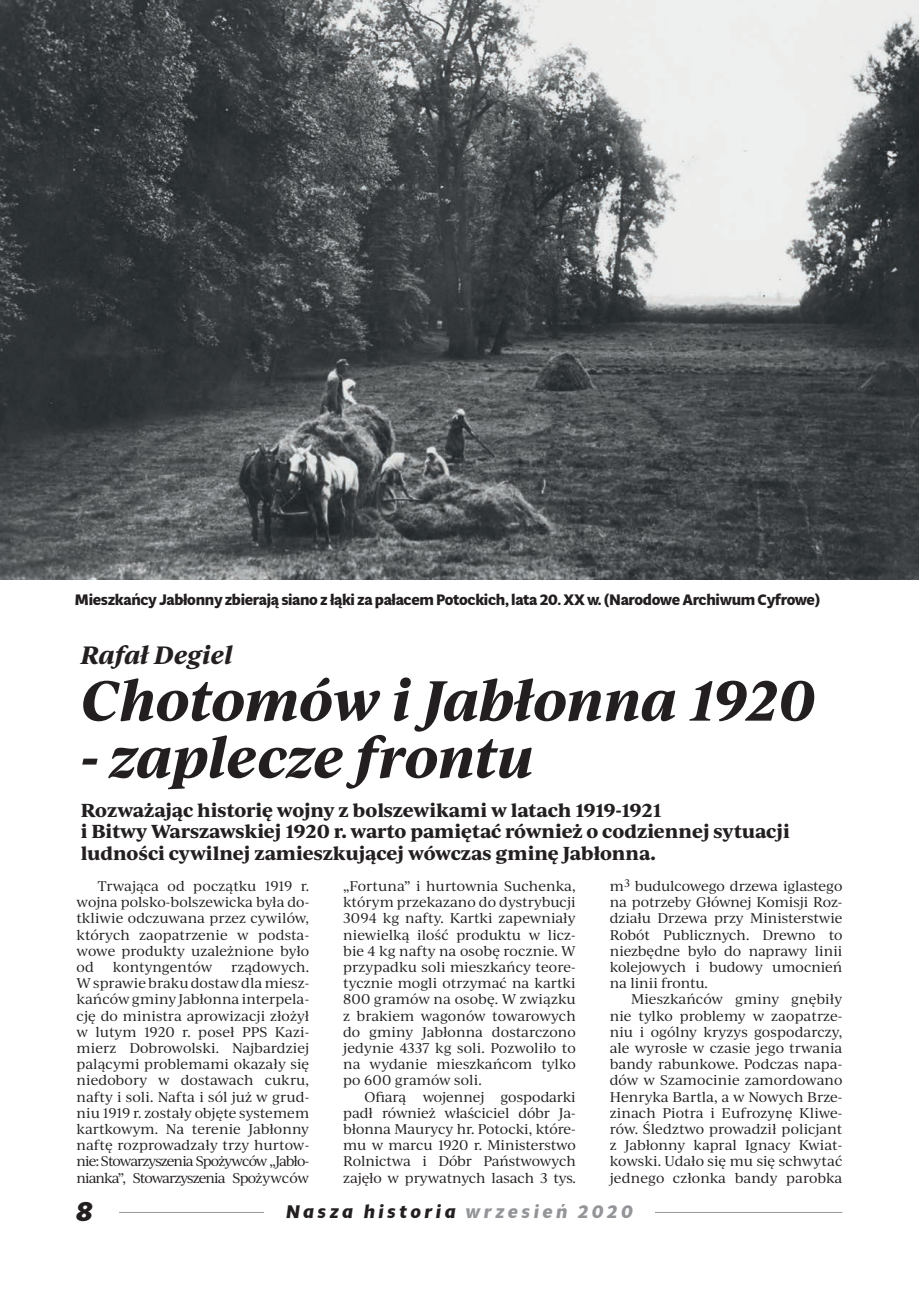
<style>
.page{position:relative;width:919px;height:1289px;background:#fff}
.page>*{position:absolute;margin:0;border:0;box-sizing:border-box;transform-origin:0 0}
.t1{font:italic 700 54px "Ivy Journal";letter-spacing:-.01em;color:#231f20}
.t2{font:italic 700 27px "Multi Display";color:#231f20}
.t3{font:italic 700 24px "Ivy Journal";letter-spacing:-.02em;color:#231f20}
.t4{font:700 18px/21.6px "Ivy Journal";letter-spacing:-.01em;color:#231f20}
.t5{font:italic 700 18px "Multi Display";letter-spacing:.2em;color:#231f20}
.t6{font:700 15px "Multi Display";letter-spacing:-.02em;color:#231f20}
.t7{font:13.5px/16.2px "Ivy Journal";letter-spacing:-.005em;color:#231f20;text-align:justify}
.s1{color:#939598}
</style>
<div class="page">
<hr style="left:119px;top:1211px;width:723px;height:1px;background:#939598">
<div style="left:264px;top:1195px;width:390px;height:31px;background:#fff"></div>
<img style="left:0;top:0;width:918px;height:579px">
<p class="t6" style="left:75px;top:588px;width:746px">Mieszkańcy Jabłonny zbierają siano z łąki za pałacem Potockich, lata 20. XX w. (Narodowe Archiwum Cyfrowe)</p>
<h3 class="t3" style="left:81px;top:636px;width:153px">Rafał Degiel</h3>
<h1 class="t1" style="left:81px;top:659px;width:736px">Chotomów i Jabłonna 1920</h1>
<h1 class="t1" style="left:81px;top:716px;width:455px">- zaplecze frontu</h1>
<h3 class="t4" style="left:81px;top:798px;width:710px">Rozważając historię wojny z bolszewikami w latach 1919-1921<br>i Bitwy Warszawskiej 1920 r. warto pamiętać również o codziennej sytuacji ludności cywilnej zamieszkującej wówczas gminę Jabłonna.</h3>
<p class="t7" style="left:77px;top:877px;width:234px;text-indent:21px">Trwająca od początku 1919 r. wojna polsko-bolszewicka była do&shy;tkliwie odczuwana przez cywilów, których zaopatrzenie w podsta&shy;wowe produkty uzależnione było od</p>
<p class="t7" style="left:609px;top:877px;width:234px">m<sup>3</sup> budulcowego drzewa iglastego na potrzeby Głównej Komisji Roz&shy;działu Drzewa przy Ministerstwie Robót Publicznych. Drewno to niezbędne było do naprawy linii kolejowych i budowy umocnień na linii frontu.</p>
<p class="t7" style="left:609px;top:990px;width:234px;text-indent:21px">Mieszkańców gminy gnębiły nie tylko problemy w zaopatrze&shy;niu i ogólny kryzys gospodarczy, ale wyrosłe w czasie jego trwania bandy rabunkowe. Podczas napa&shy;dów w Szamocinie zamordowano Henryka Bartla, a w Nowych Brze&shy;zinach Piotra i Eufrozynę Kliwe&shy;rów. Śledztwo prowadził policjant z Jabłonny kapral Ignacy Kwiat&shy;kowski. Udało się mu się schwytać jednego członka bandy parobka</p>
<p class="t7" style="left:343px;top:877px;width:234px">„Fortuna” i hurtownia Suchenka, którym przekazano do dystrybucji 3094 kg nafty. Kartki zapewniały niewielką ilość produktu w licz&shy;bie 4 kg nafty na osobę rocznie. W przypadku soli mieszkańcy teore&shy;tycznie mogli otrzymać na kartki 800 gramów na osobę. W związku z brakiem wagonów towarowych do gminy Jabłonna dostarczono jedynie 4337 kg soli. Pozwoliło to na wydanie mieszkańcom tylko po 600 gramów soli.</p>
<p class="t7" style="left:343px;top:1087px;width:234px;text-indent:21px">Ofiarą wojennej gospodarki padł również właściciel dóbr Ja&shy;błonna Maurycy hr. Potocki, które&shy;mu w marcu 1920 r. Ministerstwo Rolnictwa i Dóbr Państwowych zajęło w prywatnych lasach 3 tys.</p>
<p class="t7" style="left:113px;top:958px;width:101px">kontyngentów</p>
<p class="t7" style="left:77px;top:958px;width:234px;text-indent:154px">rządowych.<br>W sprawie braku dostaw dla miesz&shy;kańców gminy Jabłonna interpela&shy;cję do ministra aprowizacji złożył w lutym 1920 r. poseł PPS Kazi&shy;mierz Dobrowolski. Najbardziej palącymi problemami okazały się niedobory w dostawach cukru, nafty i soli. Nafta i sól już w grud&shy;niu 1919 r. zostały objęte systemem kartkowym. Na terenie Jabłonny naftę rozprowadzały trzy hurtow&shy;nie: Stowarzyszenia Spożywców „Jabło&shy;nianka”, Stowarzyszenia Spożywców</p>
<h2 class="t2" style="left:77px;top:1192px;width:18px">8</h2>
<h3 class="t5" style="left:286px;top:1198px;width:348px">Nasza historia <span class="s1">wrzesień 2020</span></h3>
</div>
